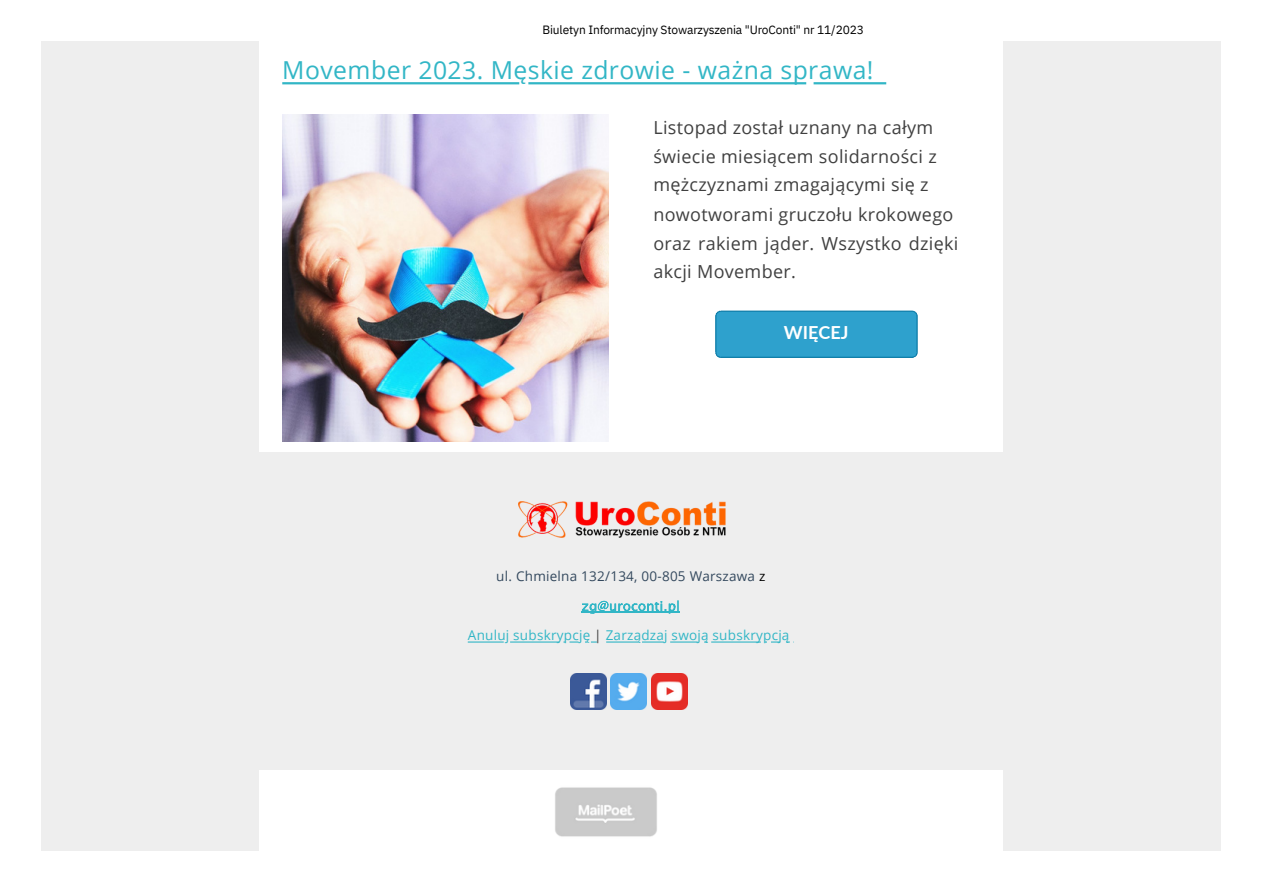
<style>
.page{position:relative;width:1263px;height:894px;background:#fff}
.page>*{position:absolute;margin:0;border:0;box-sizing:border-box;transform-origin:0 0}
.t1{font:24.75px "Open Sans";letter-spacing:.02em;color:#32b6c6}
.t2{font:18px/28px "Open Sans";letter-spacing:.02em;color:#404040}
.t3{font:700 18px "Lato";color:#fff}
.t4{font:13.5px "Open Sans";letter-spacing:.02em;color:#32b6c6}
.t5{font:13.5px "Open Sans";letter-spacing:.02em;color:#34495e}
.t6{font:12px "IBM Plex Sans";letter-spacing:-.01em;color:#000}
.s1{color:#000}
.s2{color:#404040}
</style>
<div class="page">
<div style="left:42px;top:42px;width:1178px;height:808px;background:#eee"></div>
<div style="left:260px;top:42px;width:742px;height:808px;background:#fff"></div>
<div style="left:260px;top:452px;width:742px;height:317px;background:#eee"></div>
<svg style="left:282px;top:82px;width:604px;height:2px"></svg>
<img style="left:282px;top:115px;width:326px;height:326px">
<svg style="left:715px;top:310px;width:203px;height:48px;background:#2fa0cb"></svg>
<img style="left:518px;top:501px;width:208px;height:37px">
<hr style="left:581px;top:611px;width:99px;height:2px;background:#32b6c6">
<svg style="left:582px;top:600px;width:97px;height:11px"></svg>
<svg style="left:468px;top:641px;width:129px;height:1px"></svg>
<svg style="left:606px;top:641px;width:188px;height:1px"></svg>
<img style="left:570px;top:673px;width:36px;height:35px">
<img style="left:611px;top:673px;width:36px;height:35px">
<img style="left:651px;top:673px;width:36px;height:35px">
<img style="left:545px;top:769px;width:122px;height:68px">
<p class="t6" style="left:542px;top:22px;width:323px">Biuletyn Informacyjny Stowarzyszenia "UroConti" nr 11/2023</p>
<p class="t1" style="left:282px;top:53px;width:593px">Movember 2023. Męskie zdrowie - ważna sprawa!</p>
<p class="t2" style="left:653px;top:113px;width:285px">Listopad został uznany na całym świecie miesiącem solidarności z mężczyznami zmagającymi się z</p>
<p class="t2" style="left:653px;top:200px;width:301px">nowotworami gruczołu krokowego</p>
<p class="t2" style="left:653px;top:229px;width:307px">oraz rakiem jąder. Wszystko dzięki akcji Movember.</p>
<p class="t3" style="left:784px;top:321px;width:66px">WIĘCEJ</p>
<p class="t5" style="left:496px;top:566px;width:271px">ul. Chmielna 132/134, 00-805 Warszawa <span class="s1">z</span></p>
<p class="t4" style="left:468px;top:625px;width:323px">Anuluj subskrypcję <span class="s2">|</span> Zarządzaj swoją subskrypcją</p>
</div>
